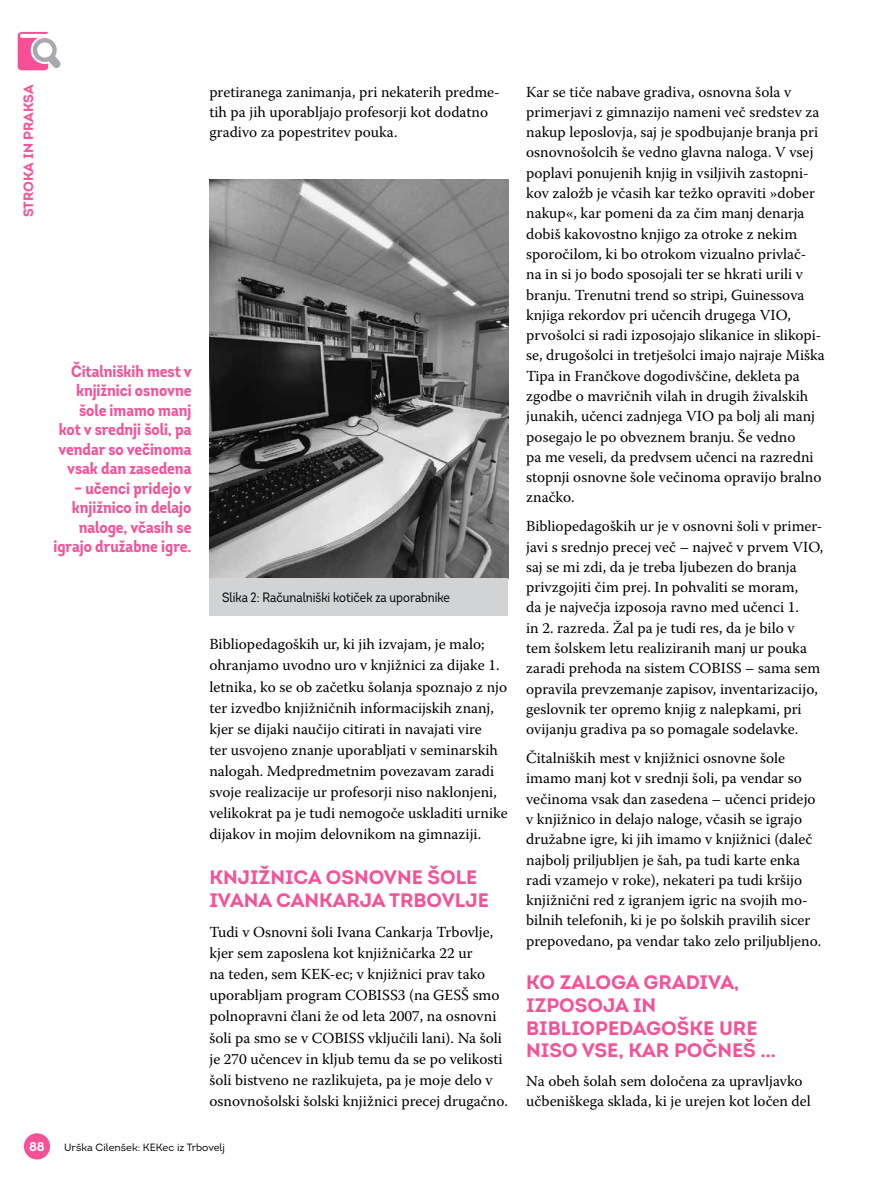
<style>
.page{position:relative;width:893px;height:1191px;background:#fff}
.page>*{position:absolute;margin:0;border:0;box-sizing:border-box;transform-origin:0 0}
.t1{font:700 19.5px/22.5px "Intro";color:#f65097}
.t2{font:700 16.5px/19.5px "Intro Cond";color:#f65097;text-align:right}
.t3{font:15.3px/20.2px "Warnock Pro";color:#000}
.t4{font:13.5px "Intro Cond";color:#000}
.t5{font:700 13.5px "Intro";color:#f65097}
.t6{font:700 12.75px "Intro";color:#fff}
.t7{font:10.5px "Intro";color:#000}
</style>
<div class="page">
<div style="left:24px;top:1133px;width:26px;height:26px;background:#f65097;border-radius:50%"></div>
<svg style="left:18px;top:32px;width:43px;height:38px"></svg>
<img style="left:209px;top:179px;width:299px;height:399px">
<div style="left:209px;top:578px;width:299px;height:37px;background:#d1d3d4"></div>
<p class="t5" style="left:20px;top:217px;width:134px;rotate:-90deg">STROKA IN PRAKSA</p>
<p class="t3" style="left:209px;top:81px;width:292px">pretiranega zanimanja, pri nekaterih predme&shy;tih pa jih uporabljajo profesorji kot dodatno gradivo za popestritev pouka.</p>
<p class="t2" style="left:58px;top:361px;width:135px">Čitalniških mest v knjižnici osnovne šole imamo manj kot v srednji šoli, pa vendar so večinoma vsak dan zasedena</p>
<p class="t2" style="left:53px;top:478px;width:140px">– učenci pridejo v knjižnico in delajo naloge, včasih se igrajo družabne igre.</p>
<p class="t6" style="left:29px;top:1137px;width:17px">88</p>
<p class="t4" style="left:222px;top:588px;width:229px">Slika 2: Računalniški kotiček za uporabnike</p>
<p class="t3" style="left:209px;top:633px;width:300px;line-height:21.1px">Bibliopedagoških ur, ki jih izvajam, je malo; ohranjamo uvodno uro v knjižnici za dijake 1. letnika, ko se ob začetku šolanja spoznajo z njo ter izvedbo knjižničnih informacijskih znanj, kjer se dijaki naučijo citirati in navajati vire<br>ter usvojeno znanje uporabljati v seminarskih nalogah. Medpredmetnim povezavam zaradi svoje realizacije ur profesorji niso naklonjeni, velikokrat pa je tudi nemogoče uskladiti urnike dijakov in mojim delovnikom na gimnaziji.</p>
<p class="t1" style="left:209px;top:865px;width:281px;line-height:23.4px">KNJIŽNICA OSNOVNE ŠOLE<br>IVANA CANKARJA TRBOVLJE</p>
<p class="t3" style="left:209px;top:921px;width:300px;line-height:21.1px">Tudi v Osnovni šoli Ivana Cankarja Trbovlje, kjer sem zaposlena kot knjižničarka 22 ur<br>na teden, sem KEK-ec; v knjižnici prav tako uporabljam program COBISS3 (na GESŠ smo polnopravni člani že od leta 2007, na osnovni šoli pa smo se v COBISS vključili lani). Na šoli je 270 učencev in kljub temu da se po velikosti šoli bistveno ne razlikujeta, pa je moje delo v osnovnošolski šolski knjižnici precej drugačno.</p>
<p class="t7" style="left:64px;top:1140px;width:86px">Urška Cilenšek: KEK</p>
<p class="t7" style="left:163px;top:1140px;width:64px">ec iz Trbovelj</p>
<p class="t3" style="left:526px;top:81px;width:300px">Kar se tiče nabave gradiva, osnovna šola v primerjavi z gimnazijo nameni več sredstev za nakup leposlovja, saj je spodbujanje branja pri osnovnošolcih še vedno glavna naloga. V vsej poplavi ponujenih knjig in vsiljivih zastopni&shy;kov založb je včasih kar težko opraviti »dober nakup«, kar pomeni da za čim manj denarja dobiš kakovostno knjigo za otroke z nekim sporočilom, ki bo otrokom vizualno privlač&shy;na in si jo bodo sposojali ter se hkrati urili v branju. Trenutni trend so stripi, Guinessova knjiga rekordov pri učencih drugega VIO, prvošolci si radi izposojajo slikanice in slikopi&shy;se, drugošolci in tretješolci imajo najraje Miška Tipa in Frančkove dogodivščine, dekleta pa zgodbe o mavričnih vilah in drugih živalskih junakih, učenci zadnjega VIO pa bolj ali manj posegajo le po obveznem branju. Še vedno<br>pa me veseli, da predvsem učenci na razredni stopnji osnovne šole večinoma opravijo bralno značko.</p>
<p class="t3" style="left:526px;top:516px;width:299px">Bibliopedagoških ur je v osnovni šoli v primer&shy;javi s srednjo precej več – največ v prvem VIO, saj se mi zdi, da je treba ljubezen do branja privzgojiti čim prej. In pohvaliti se moram,<br>da je največja izposoja ravno med učenci 1.<br>in 2. razreda. Žal pa je tudi res, da je bilo v<br>tem šolskem letu realiziranih manj ur pouka zaradi prehoda na sistem COBISS – sama sem opravila prevzemanje zapisov, inventarizacijo, geslovnik ter opremo knjig z nalepkami, pri ovijanju gradiva pa so pomagale sodelavke.</p>
<p class="t3" style="left:526px;top:747px;width:297px">Čitalniških mest v knjižnici osnovne šole imamo manj kot v srednji šoli, pa vendar so večinoma vsak dan zasedena – učenci pridejo v knjižnico in delajo naloge, včasih se igrajo družabne igre, ki jih imamo v knjižnici (daleč najbolj priljubljen je šah, pa tudi karte enka radi vzamejo v roke), nekateri pa tudi kršijo knjižnični red z igranjem igric na svojih mo&shy;bilnih telefonih, ki je po šolskih pravilih sicer prepovedano, pa vendar tako zelo priljubljeno.</p>
<p class="t1" style="left:526px;top:971px;width:251px">KO ZALOGA GRADIVA,<br>IZPOSOJA IN<br>BIBLIOPEDAGOŠKE URE<br>NISO VSE, KAR POČNEŠ …</p>
<p class="t3" style="left:526px;top:1070px;width:286px">Na obeh šolah sem določena za upravljavko učbeniškega sklada, ki je urejen kot ločen del</p>
</div>
